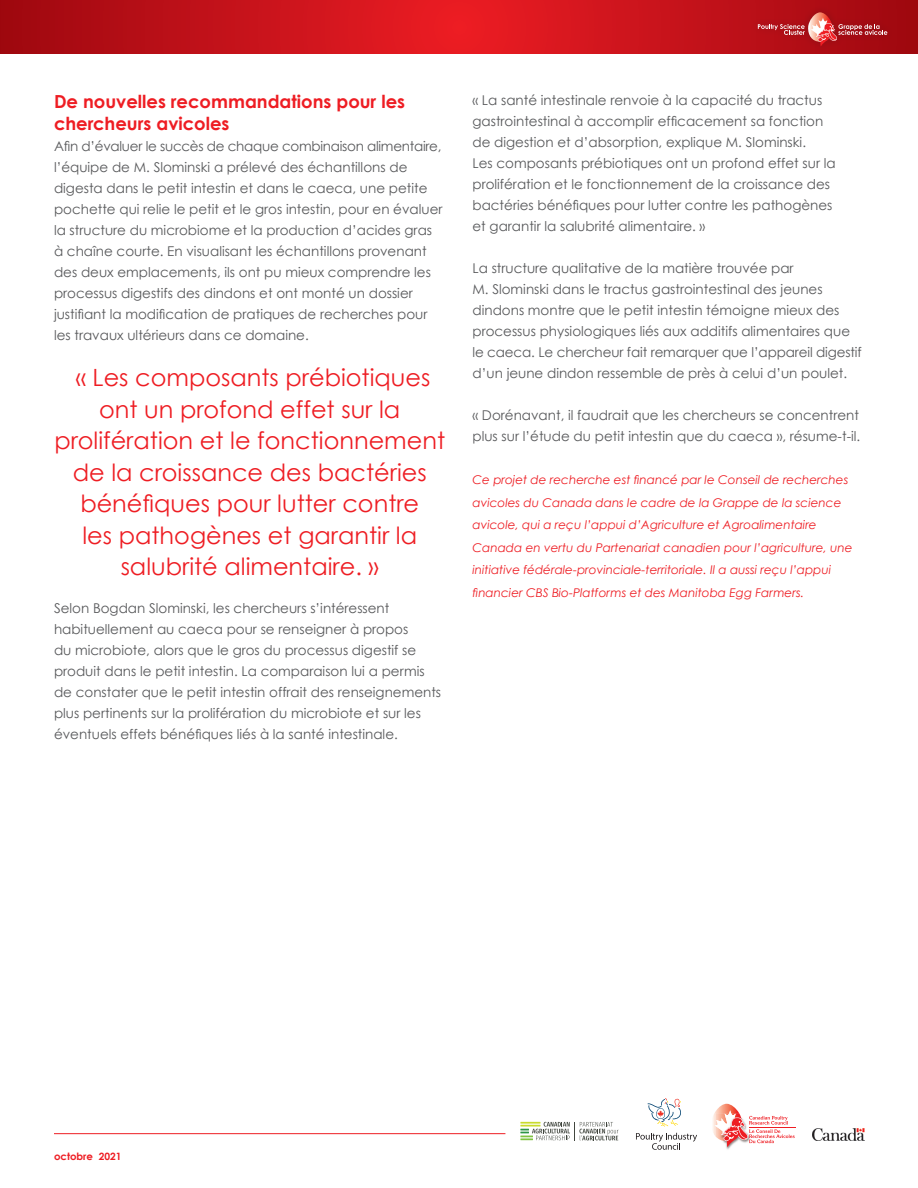
<style>
.page{position:relative;width:918px;height:1188px;background:#fff}
.page>*{position:absolute;margin:0;border:0;box-sizing:border-box;transform-origin:0 0}
.t1{font:23.7px/31.5px "Century Gothic";color:#ee1d23;text-align:center}
.t2{font:700 18px/21.6px "Century Gothic";color:#ee1d23}
.t3{font:13.5px/21px "Century Gothic";color:#57585a}
.t4{font:italic 12px/22.5px "Century Gothic";color:#ee1d23}
.t5{font:700 10.05px "Century Gothic";color:#ee1d23}
</style>
<div class="page">
<svg style="left:0;top:0;width:918px;height:54px"></svg>
<div style="left:751px;top:5px;width:143px;height:48px;background:#231f20;opacity:.25"></div>
<svg style="left:758px;top:12px;width:129px;height:34px"></svg>
<hr style="left:54px;top:1133px;width:451px;height:1px;background:#ee1d23">
<hr style="left:749px;top:1127px;width:47px;height:1px;background:#ee1d23">
<svg style="left:713px;top:1104px;width:82px;height:43px"></svg>
<img style="left:812px;top:1128px;width:52px;height:13px">
<svg style="left:520px;top:1122px;width:99px;height:18px"></svg>
<svg style="left:648px;top:1098px;width:33px;height:29px"></svg>
<svg style="left:636px;top:1133px;width:61px;height:17px"></svg>
<p class="t2" style="left:54px;top:90px;width:353px">De nouvelles recommandations pour les chercheurs avicoles</p>
<p class="t3" style="left:54px;top:135px;width:390px">Afin d’évaluer le succès de chaque combinaison alimentaire, l’équipe de M. Slominski a prélevé des échantillons de digesta dans le petit intestin et dans le caeca, une petite pochette qui relie le petit et le gros intestin, pour en évaluer la structure du microbiome et la production d’acides gras à chaîne courte. En visualisant les échantillons provenant des deux emplacements, ils ont pu mieux comprendre les processus digestifs des dindons et ont monté un dossier justifiant la modification de pratiques de recherches pour les travaux ultérieurs dans ce domaine.</p>
<p class="t1" style="left:54px;top:362px;width:392px">« Les composants prébiotiques ont un profond effet sur la prolifération et le fonctionnement de la croissance des bactéries bénéfiques pour lutter contre<br>les pathogènes et garantir la salubrité alimentaire. »</p>
<p class="t3" style="left:54px;top:597px;width:389px">Selon Bogdan Slominski, les chercheurs s’intéressent habituellement au caeca pour se renseigner à propos<br>du microbiote, alors que le gros du processus digestif se produit dans le petit intestin. La comparaison lui a permis de constater que le petit intestin offrait des renseignements plus pertinents sur la prolifération du microbiote et sur les éventuels effets bénéfiques liés à la santé intestinale.</p>
<p class="t3" style="left:472px;top:89px;width:365px">« La santé intestinale renvoie à la capacité du tractus gastrointestinal à accomplir efficacement sa fonction de digestion et d’absorption, explique M. Slominski.<br>Les composants prébiotiques ont un profond effet sur la prolifération et le fonctionnement de la croissance des bactéries bénéfiques pour lutter contre les pathogènes et garantir la salubrité alimentaire. »</p>
<p class="t3" style="left:472px;top:257px;width:391px">La structure qualitative de la matière trouvée par<br>M. Slominski dans le tractus gastrointestinal des jeunes dindons montre que le petit intestin témoigne mieux des processus physiologiques liés aux additifs alimentaires que le caeca. Le chercheur fait remarquer que l’appareil digestif d’un jeune dindon ressemble de près à celui d’un poulet.</p>
<p class="t3" style="left:472px;top:404px;width:389px">« Dorénavant, il faudrait que les chercheurs se concentrent plus sur l’étude du petit intestin que du caeca », résume-t-il.</p>
<p class="t4" style="left:472px;top:468px;width:382px">Ce projet de recherche est financé par le Conseil de recherches avicoles du Canada dans le cadre de la Grappe de la science avicole, qui a reçu l’appui d’Agriculture et Agroalimentaire Canada en vertu du Partenariat canadien pour l’agriculture, une initiative fédérale-provinciale-territoriale. Il a aussi reçu l’appui financier CBS Bio-Platforms et des Manitoba Egg Farmers.</p>
<p class="t5" style="left:54px;top:1150px;width:69px">octobre 2021</p>
</div>
